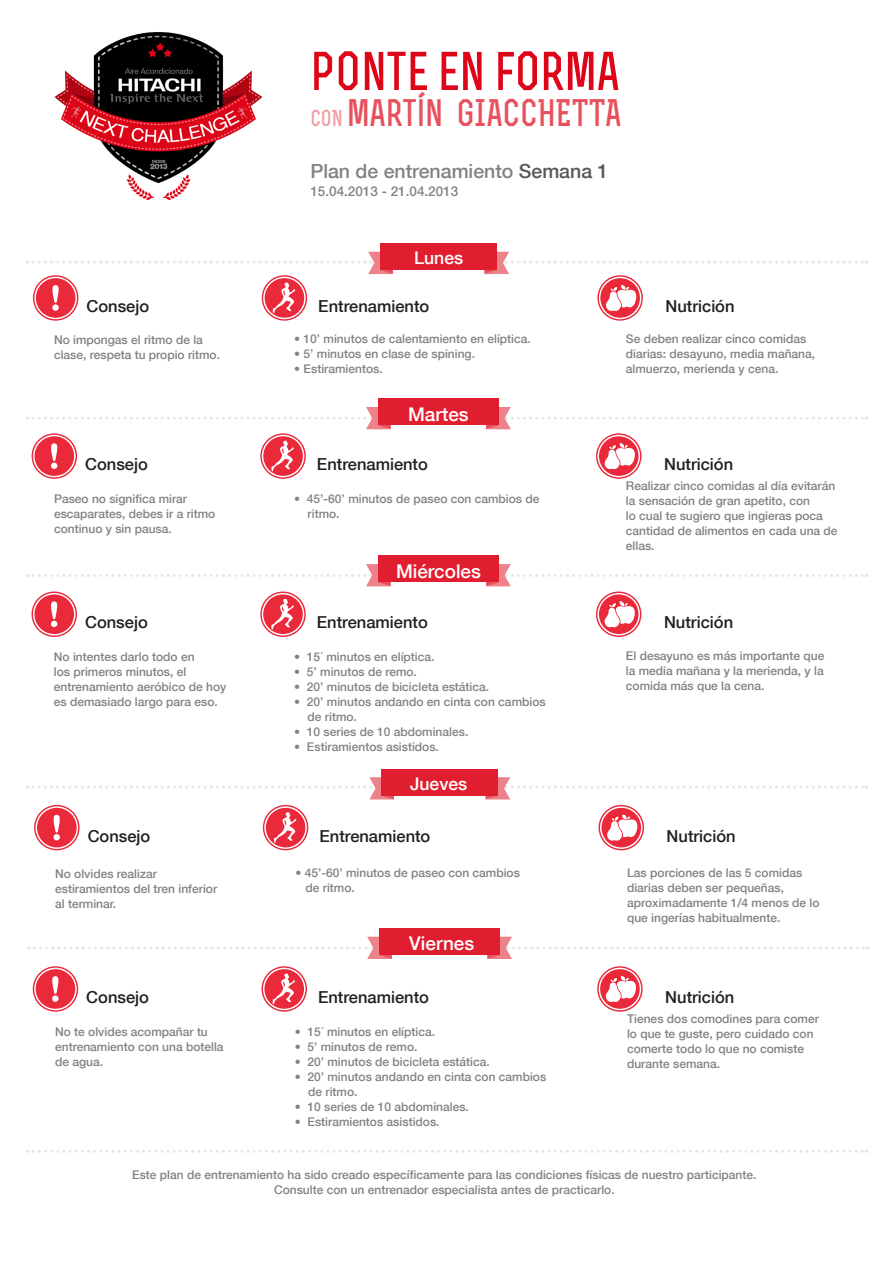
<style>
.page{position:relative;width:893px;height:1263px;background:#fff}
.page>*{position:absolute;margin:0;border:0;box-sizing:border-box;transform-origin:0 0}
.t1{font:700 51px "Rex";color:#de0518}
.t2{font:700 35.85px "Rex";color:#e8505d}
.t3{font:500 19.5px "Helvetica Neue";color:#808285}
.t4{font:500 18.9px "Helvetica Neue";color:#fff}
.t5{font:500 17.55px "Helvetica Neue";color:#fff}
.t6{font:500 16.5px "Helvetica Neue";color:#231f20}
.t7{font:500 13.5px "Helvetica Neue";color:#828487}
.t8{font:500 12px/15px "Helvetica Neue";color:#808285}
.s1{font-size:21.45px;color:#f29ba3}
.s2{color:#57585a}
</style>
<div class="page">
<img style="left:54px;top:32px;width:209px;height:168px">
<svg style="left:27px;top:243px;width:840px;height:76px"></svg>
<svg style="left:27px;top:398px;width:840px;height:31px"></svg>
<div style="left:378px;top:398px;width:120px;height:27px;background:#e11e2f"></div>
<svg style="left:27px;top:1150px;width:840px;height:3px"></svg>
<svg style="left:260px;top:433px;width:46px;height:46px"></svg>
<svg style="left:262px;top:435px;width:42px;height:42px"></svg>
<svg style="left:32px;top:433px;width:45px;height:46px"></svg>
<svg style="left:33px;top:435px;width:43px;height:42px"></svg>
<svg style="left:596px;top:433px;width:45px;height:46px"></svg>
<svg style="left:597px;top:435px;width:43px;height:42px"></svg>
<svg style="left:27px;top:555px;width:840px;height:31px"></svg>
<div style="left:378px;top:555px;width:120px;height:27px;background:#e11e2f"></div>
<svg style="left:260px;top:591px;width:46px;height:46px"></svg>
<svg style="left:262px;top:593px;width:42px;height:42px"></svg>
<svg style="left:32px;top:591px;width:45px;height:46px"></svg>
<svg style="left:33px;top:593px;width:43px;height:42px"></svg>
<svg style="left:596px;top:591px;width:45px;height:46px"></svg>
<svg style="left:597px;top:593px;width:43px;height:42px"></svg>
<svg style="left:27px;top:769px;width:840px;height:30px"></svg>
<div style="left:382px;top:769px;width:116px;height:26px;background:#e11e2f"></div>
<svg style="left:264px;top:806px;width:43px;height:43px"></svg>
<svg style="left:34px;top:805px;width:46px;height:45px"></svg>
<svg style="left:36px;top:806px;width:42px;height:43px"></svg>
<svg style="left:599px;top:805px;width:45px;height:45px"></svg>
<svg style="left:600px;top:806px;width:42px;height:43px"></svg>
<svg style="left:28px;top:936px;width:840px;height:23px"></svg>
<div style="left:379px;top:928px;width:121px;height:27px;background:#e11e2f"></div>
<svg style="left:261px;top:966px;width:46px;height:46px"></svg>
<svg style="left:263px;top:968px;width:42px;height:42px"></svg>
<svg style="left:33px;top:966px;width:45px;height:46px"></svg>
<svg style="left:34px;top:968px;width:43px;height:42px"></svg>
<svg style="left:597px;top:966px;width:46px;height:46px"></svg>
<svg style="left:599px;top:968px;width:42px;height:42px"></svg>
<p class="t1" style="left:310px;top:39px;width:311px">PONTE EN FORMA</p>
<p class="t2" style="left:310px;top:91px;width:313px"><span class="s1">CON</span> MARTÍN GIACCHETTA</p>
<p class="t3" style="left:310px;top:156px;width:300px">Plan de entrenamiento <span class="s2">Semana 1</span></p>
<p class="t7" style="left:310px;top:181px;width:149px">15.04.2013 - 21.04.2013</p>
<p class="t5" style="left:414px;top:244px;width:51px">Lunes</p>
<p class="t6" style="left:87px;top:293px;width:64px">Consejo</p>
<p class="t6" style="left:318px;top:293px;width:112px">Entrenamiento</p>
<p class="t6" style="left:665px;top:293px;width:71px">Nutrición</p>
<p class="t8" style="left:54px;top:332px;width:168px">No impongas el ritmo de la clase, respeta tu propio ritmo.</p>
<p class="t8" style="left:626px;top:331px;width:191px">Se deben realizar cinco comidas diarias: desayuno, media mañana, almuerzo, merienda y cena.</p>
<p class="t8" style="left:294px;top:331px;width:238px">• 10’ minutos de calentamiento en elíptica.</p>
<p class="t8" style="left:294px;top:346px;width:182px">• 5’ minutos en clase de spining.</p>
<p class="t8" style="left:294px;top:361px;width:90px">• Estiramientos.</p>
<p class="t4" style="left:408px;top:399px;width:62px">Martes</p>
<p class="t6" style="left:85px;top:451px;width:64px">Consejo</p>
<p class="t6" style="left:317px;top:451px;width:112px">Entrenamiento</p>
<p class="t6" style="left:664px;top:451px;width:71px">Nutrición</p>
<p class="t8" style="left:54px;top:491px;width:163px">Paseo no significa mirar escaparates, debes ir a ritmo continuo y sin pausa.</p>
<p class="t8" style="left:294px;top:491px;width:247px">• 45’-60’ minutos de paseo con cambios de</p>
<p class="t8" style="left:308px;top:506px;width:34px">ritmo.</p>
<p class="t4" style="left:396px;top:556px;width:86px">Miércoles</p>
<p class="t8" style="left:626px;top:478px;width:213px">Realizar cinco comidas al día evitarán la sensación de gran apetito, con<br>lo cual te sugiero que ingieras poca cantidad de alimentos en cada una de ellas.</p>
<p class="t6" style="left:85px;top:609px;width:64px">Consejo</p>
<p class="t6" style="left:317px;top:609px;width:112px">Entrenamiento</p>
<p class="t6" style="left:664px;top:609px;width:71px">Nutrición</p>
<p class="t8" style="left:54px;top:649px;width:174px">No intentes darlo todo en<br>los primeros minutos, el entrenamiento aeróbico de hoy es demasiado largo para eso.</p>
<p class="t8" style="left:626px;top:648px;width:200px;text-align:justify">El desayuno es más importante que la media mañana y la merienda, y la comida más que la cena.</p>
<p class="t8" style="left:294px;top:649px;width:142px">• 15´ minutos en elíptica.</p>
<p class="t8" style="left:294px;top:664px;width:124px">• 5’ minutos de remo.</p>
<p class="t8" style="left:294px;top:679px;width:196px">• 20’ minutos de bicicleta estática.</p>
<p class="t8" style="left:294px;top:694px;width:253px">• 20’ minutos andando en cinta con cambios</p>
<p class="t8" style="left:308px;top:709px;width:51px">de ritmo.</p>
<p class="t8" style="left:294px;top:724px;width:176px">• 10 series de 10 abdominales.</p>
<p class="t8" style="left:294px;top:739px;width:146px">• Estiramientos asistidos.</p>
<p class="t5" style="left:410px;top:769px;width:59px">Jueves</p>
<p class="t6" style="left:88px;top:822px;width:64px">Consejo</p>
<p class="t6" style="left:319px;top:822px;width:112px">Entrenamiento</p>
<p class="t6" style="left:667px;top:822px;width:71px">Nutrición</p>
<p class="t8" style="left:55px;top:866px;width:164px">No olvides realizar estiramientos del tren inferior al terminar.</p>
<p class="t8" style="left:627px;top:865px;width:194px">Las porciones de las 5 comidas diarias deben ser pequeñas, aproximadamente 1/4 menos de lo que ingerías habitualmente.</p>
<p class="t8" style="left:295px;top:865px;width:226px">• 45’-60’ minutos de paseo con cambios</p>
<p class="t8" style="left:305px;top:880px;width:51px">de ritmo.</p>
<p class="t4" style="left:409px;top:928px;width:66px">Viernes</p>
<p class="t6" style="left:86px;top:984px;width:64px">Consejo</p>
<p class="t6" style="left:318px;top:984px;width:112px">Entrenamiento</p>
<p class="t6" style="left:665px;top:984px;width:71px">Nutrición</p>
<p class="t8" style="left:55px;top:1023px;width:170px">No te olvides acompañar tu entrenamiento con una botella de agua.</p>
<p class="t8" style="left:295px;top:1024px;width:142px">• 15´ minutos en elíptica.</p>
<p class="t8" style="left:295px;top:1039px;width:124px">• 5’ minutos de remo.</p>
<p class="t8" style="left:295px;top:1054px;width:196px">• 20’ minutos de bicicleta estática.</p>
<p class="t8" style="left:295px;top:1069px;width:253px">• 20’ minutos andando en cinta con cambios</p>
<p class="t8" style="left:308px;top:1084px;width:51px">de ritmo.</p>
<p class="t8" style="left:295px;top:1099px;width:176px">• 10 series de 10 abdominales.</p>
<p class="t8" style="left:295px;top:1114px;width:146px">• Estiramientos asistidos.</p>
<p class="t8" style="left:627px;top:1011px;width:193px">Tienes dos comodines para comer lo que te guste, pero cuidado con comerte todo lo que no comiste durante semana.</p>
<p class="t8" style="left:132px;top:1167px;width:626px">Este plan de entrenamiento ha sido creado específicamente para las condiciones físicas de nuestro participante.</p>
<p class="t8" style="left:274px;top:1182px;width:342px">Consulte con un entrenador especialista antes de practicarlo.</p>
</div>
